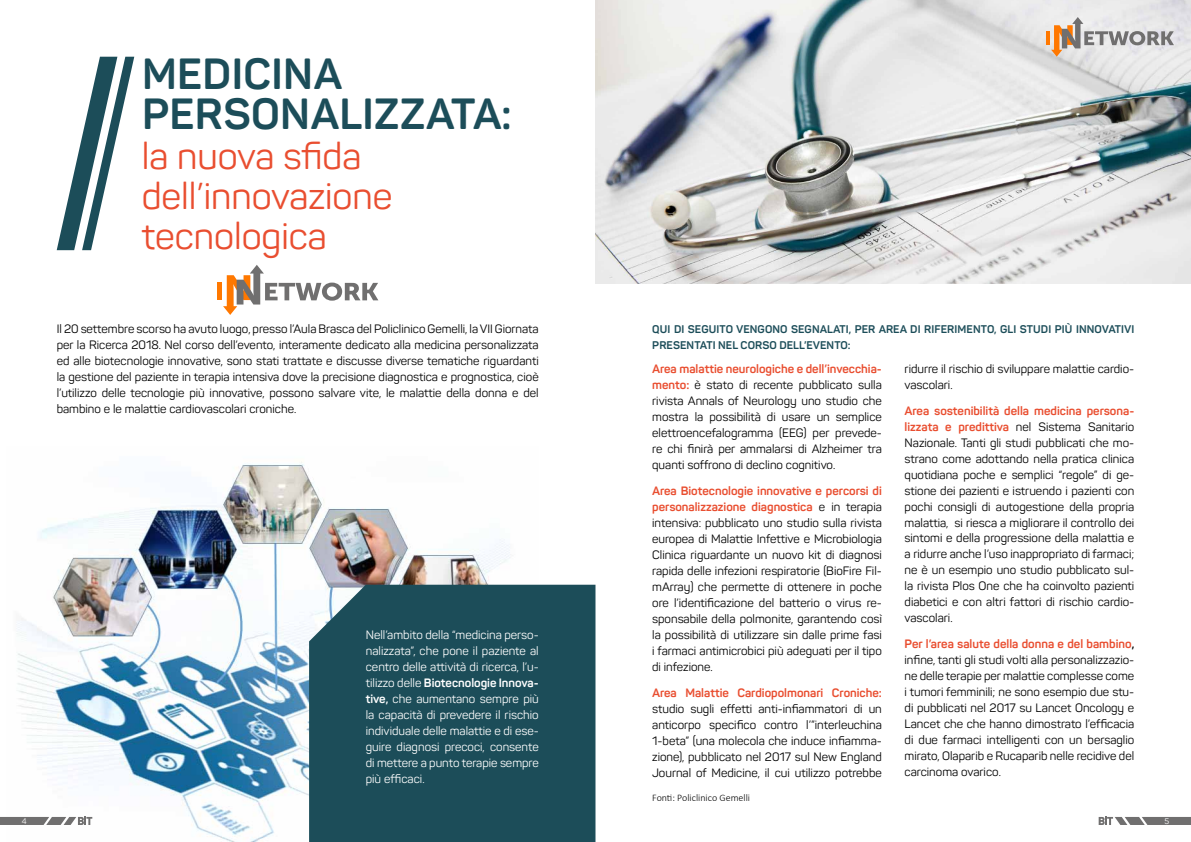
<style>
.page{position:relative;width:1191px;height:842px;background:#fff}
.page>*{position:absolute;margin:0;border:0;box-sizing:border-box;transform-origin:0 0}
.t1{font:700 43px/40px "Panton";letter-spacing:.01em;color:#1c4d59}
.t2{font:37px/40px "Panton";color:#e94e30}
.t3{font:12px/16px "Panton";color:#000;text-align:justify}
.t4{font:12px/16px "Panton";color:#fff;text-align:justify}
.t5{font:700 12px "Panton";color:#e94e30}
.t6{font:700 11px/16px "Panton";letter-spacing:.01em;color:#1c4d59}
.t7{font:300 10px "Calibri";color:#000}
.t8{font:8.1px "Panton";color:#fff}
.s1{font-weight:700}
.s2{font-weight:700;color:#e94e30}
</style>
<div class="page">
<img style="left:17px;top:461px;width:521px;height:381px">
<img style="left:595px;top:0;width:596px;height:283px">
<div style="left:309px;top:585px;width:286px;height:257px;background:#1c4d59"></div>
<svg style="left:57px;top:57px;width:77px;height:193px"></svg>
<hr style="left:1046px;top:31px;width:4px;height:14px;background:#ff7800">
<svg style="left:1051px;top:17px;width:123px;height:40px"></svg>
<div style="left:217px;top:283px;width:5px;height:17px;background:#ff7800"></div>
<svg style="left:223px;top:265px;width:155px;height:50px"></svg>
<svg style="left:1098px;top:817px;width:93px;height:8px"></svg>
<svg style="left:0;top:817px;width:92px;height:8px"></svg>
<h1 class="t1" style="left:142px;top:54px;width:371px">MEDICINA<br>PERSONALIZZATA:</h1>
<h2 class="t2" style="left:142px;top:136px;width:252px">la nuova sfida dell’innovazione tecnologica</h2>
<p class="t3" style="left:57px;top:321px;width:483px">Il 20 settembre scorso ha avuto luogo, presso l’Aula Brasca del Policlinico Gemelli, la VII Giornata per la Ricerca 2018. Nel corso dell’evento, interamente dedicato alla medicina personalizzata ed alle biotecnologie innovative, sono stati trattate e discusse diverse tematiche riguardanti la gestione del paziente in terapia intensiva dove la precisione diagnostica e prognostica, cioè l’utilizzo delle tecnologie più innovative, possono salvare vite, le malattie della donna e del bambino e le malattie cardiovascolari croniche.</p>
<p class="t4" style="left:366px;top:627px;width:174px">Nell’ambito della “medicina perso&shy;nalizzata”, che pone il paziente al centro delle attività di ricerca, l’u&shy;tilizzo delle <span class="s1">Biotecnologie Innova&shy;tive,</span> che aumentano sempre più la capacità di prevedere il rischio individuale delle malattie e di ese&shy;guire diagnosi precoci, consente di mettere a punto terapie sempre più efficaci.</p>
<p class="t6" style="left:652px;top:321px;width:483px">QUI DI SEGUITO VENGONO SEGNALATI, PER AREA DI RIFERIMENTO, GLI STUDI PIÙ INNOVATIVI<br>PRESENTATI NEL CORSO DELL’EVENTO:</p>
<p class="t3" style="left:652px;top:360px;width:231px"><span class="s2">Area malattie neurologiche e dell’invecchia&shy;mento:</span> è stato di recente pubblicato sulla rivista Annals of Neurology uno studio che mostra la possibilità di usare un semplice elettroencefalogramma (EEG) per prevede&shy;re chi finirà per ammalarsi di Alzheimer tra quanti soffrono di declino cognitivo.</p>
<p class="t3" style="left:652px;top:482px;width:231px"><span class="s2">Area Biotecnologie innovative e percorsi di personalizzazione diagnostica</span> e in terapia intensiva: pubblicato uno studio sulla rivista europea di Malattie Infettive e Microbiologia Clinica riguardante un nuovo kit di diagnosi rapida delle infezioni respiratorie (BioFire Fil&shy;mArray) che permette di ottenere in poche ore l’identificazione del batterio o virus re&shy;sponsabile della polmonite, garantendo così la possibilità di utilizzare sin dalle prime fasi i farmaci antimicrobici più adeguati per il tipo di infezione.</p>
<p class="t5" style="left:652px;top:685px;width:231px">Area Malattie Cardiopolmonari Croniche:</p>
<p class="t3" style="left:652px;top:700px;width:231px">studio sugli effetti anti-infiammatori di un anticorpo specifico contro l’”interleuchina 1-beta” (una molecola che induce infiamma&shy;zione), pubblicato nel 2017 sul New England Journal of Medicine, il cui utilizzo potrebbe</p>
<p class="t3" style="left:904px;top:360px;width:231px">ridurre il rischio di sviluppare malattie cardio&shy;vascolari.</p>
<p class="t3" style="left:904px;top:402px;width:231px"><span class="s2">Area sostenibilità della medicina persona&shy;lizzata e predittiva</span> nel Sistema Sanitario Nazionale. Tanti gli studi pubblicati che mo&shy;strano come adottando nella pratica clinica quotidiana poche e semplici “regole” di ge&shy;stione dei pazienti e istruendo i pazienti con pochi consigli di autogestione della propria malattia, si riesca a migliorare il controllo dei sintomi e della progressione della malattia e a ridurre anche l’uso inappropriato di farmaci; ne è un esempio uno studio pubblicato sul&shy;la rivista Plos One che ha coinvolto pazienti diabetici e con altri fattori di rischio cardio&shy;vascolari.</p>
<p class="t3" style="left:904px;top:636px;width:231px"><span class="s2">Per l’area salute della donna e del bambino</span><span class="s1">, </span>infine, tanti gli studi volti alla personalizzazio&shy;ne delle terapie per malattie complesse come i tumori femminili; ne sono esempio due stu&shy;di pubblicati nel 2017 su Lancet Oncology e Lancet che che hanno dimostrato l’efficacia di due farmaci intelligenti con un bersaglio mirato, Olaparib e Rucaparib nelle recidive del carcinoma ovarico.</p>
<p class="t7" style="left:652px;top:791px;width:99px">Fonti: Policlinico Gemelli</p>
<p class="t8" style="left:22px;top:816px;width:6px">4</p>
<p class="t8" style="left:1164px;top:816px;width:6px">5</p>
</div>
